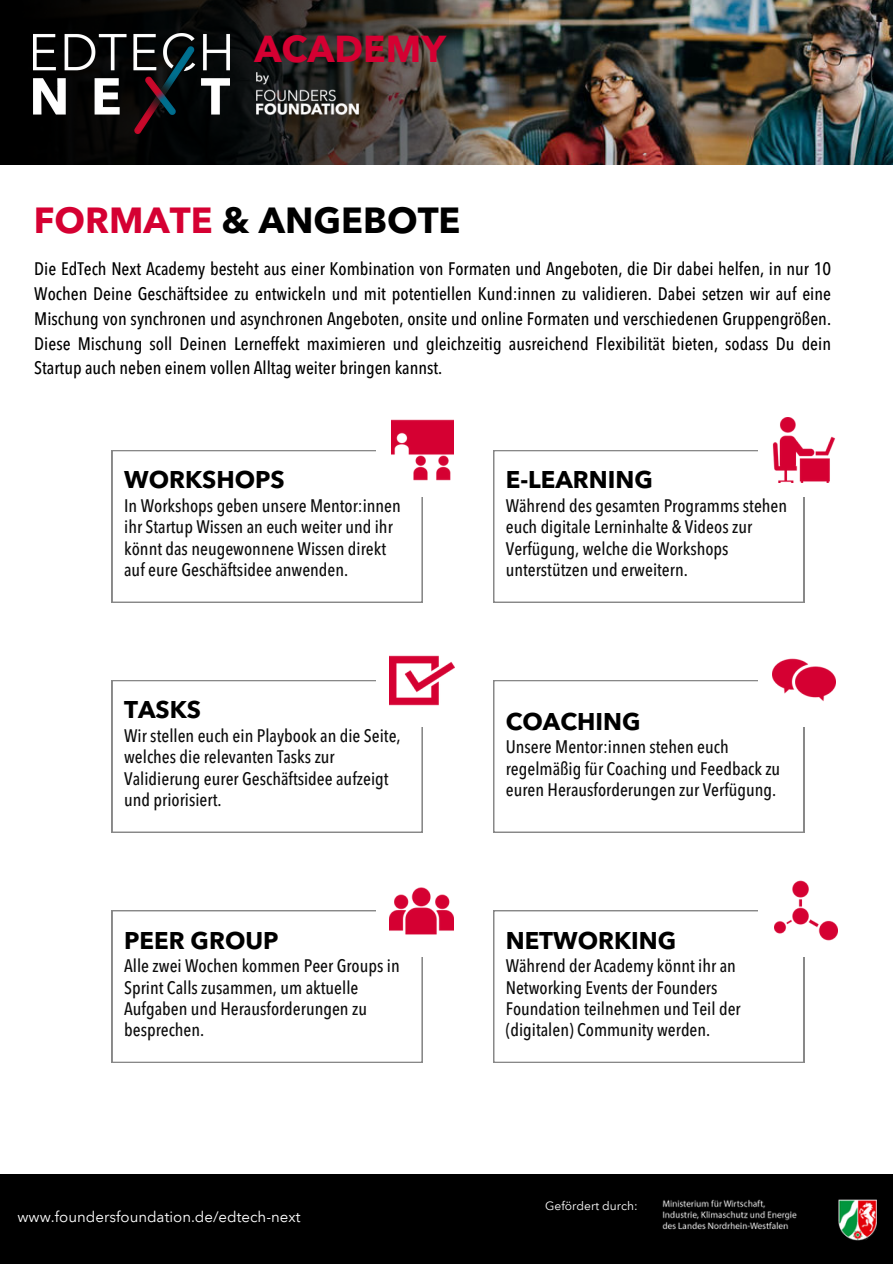
<style>
.page{position:relative;width:893px;height:1264px;background:#fff}
.page>*{position:absolute;margin:0;border:0;box-sizing:border-box;transform-origin:0 0}
.t1{font:700 37.2px "Avenir Next LT Pro";color:#d50032}
.t2{font:700 36px "Avenir Next LT Pro";color:#000}
.t3{font:700 24px "Avenir Next LT Pro";color:#000}
.t4{font:500 condensed 18px/21.3px "Avenir Next LT Pro";color:#0d0d0d}
.t5{font:500 condensed 18px/24.8px "Avenir Next LT Pro";color:#000;text-align:justify}
.t6{font:15px "Avenir Next LTW01";color:#fff}
.t7{font:12px "Avenir Next LTW01";color:#fff}
.s1{color:#d50032}
</style>
<div class="page">
<svg style="left:112px;top:450px;width:310px;height:152px"></svg>
<svg style="left:493px;top:450px;width:311px;height:152px"></svg>
<div style="left:757px;top:404px;width:93px;height:92px;background:#fff"></div>
<svg style="left:112px;top:680px;width:310px;height:152px"></svg>
<svg style="left:493px;top:680px;width:311px;height:152px"></svg>
<svg style="left:112px;top:910px;width:310px;height:152px"></svg>
<svg style="left:493px;top:910px;width:311px;height:152px"></svg>
<div style="left:757px;top:864px;width:93px;height:92px;background:#fff"></div>
<div style="left:376px;top:634px;width:93px;height:92px;background:#fff"></div>
<img style="left:390px;top:655px;width:64px;height:51px">
<div style="left:757px;top:634px;width:93px;height:92px;background:#fff"></div>
<img style="left:772px;top:658px;width:63px;height:43px">
<div style="left:376px;top:864px;width:93px;height:92px;background:#fff"></div>
<img style="left:389px;top:887px;width:65px;height:48px">
<img style="left:774px;top:880px;width:63px;height:61px">
<div style="left:376px;top:404px;width:93px;height:92px;background:#fff"></div>
<img style="left:772px;top:417px;width:64px;height:65px">
<img style="left:391px;top:419px;width:62px;height:62px">
<img style="left:508px;top:0;width:384px;height:164px">
<img style="left:0;top:0;width:508px;height:164px">
<div style="left:0;top:1174px;width:892px;height:89px;background:#000"></div>
<img style="left:662px;top:1199px;width:214px;height:41px">
<img style="left:34px;top:34px;width:196px;height:99px">
<img style="left:257px;top:73px;width:101px;height:41px">
<p class="t1" style="left:254px;top:34px;width:193px">ACADEMY</p>
<h2 class="t2" style="left:34px;top:206px;width:428px"><span class="s1">FORMATE</span> &amp; ANGEBOTE</h2>
<p class="t5" style="left:34px;top:258px;width:798px">Die EdTech Next Academy besteht aus einer Kombination von Formaten und Angeboten, die Dir dabei helfen, in nur 10<br>Wochen Deine Geschäftsidee zu entwickeln und mit potentiellen Kund:innen zu validieren. Dabei setzen wir auf eine Mischung von synchronen und asynchronen Angeboten, onsite und online Formaten und verschiedenen Gruppengrößen.<br>Diese Mischung soll Deinen Lerneffekt maximieren und gleichzeitig ausreichend Flexibilität bieten, sodass Du dein Startup auch neben einem vollen Alltag weiter bringen kannst.</p>
<p class="t3" style="left:124px;top:470px;width:162px">WORKSHOPS</p>
<p class="t4" style="left:124px;top:497px;width:278px">In Workshops geben unsere Mentor:innen ihr Startup Wissen an euch weiter und ihr könnt das neugewonnene Wissen direkt auf eure Geschäftsidee anwenden.</p>
<p class="t3" style="left:124px;top:700px;width:78px">TASKS</p>
<p class="t4" style="left:124px;top:726px;width:278px">Wir stellen euch ein Playbook an die Seite, welches die relevanten Tasks zur Validierung eurer Geschäftsidee aufzeigt und priorisiert.</p>
<h1 class="t3" style="left:124px;top:930px;width:156px">PEER GROUP</h1>
<h1 class="t4" style="left:124px;top:956px;width:277px">Alle zwei Wochen kommen Peer Groups in<br>Sprint Calls zusammen, um aktuelle<br>Aufgaben und Herausforderungen zu besprechen.</h1>
<h2 class="t6" style="left:17px;top:1208px;width:284px">www.foundersfoundation.de/edtech-next</h2>
<p class="t3" style="left:505px;top:470px;width:148px">E-LEARNING</p>
<p class="t4" style="left:505px;top:497px;width:283px">Während des gesamten Programms stehen euch digitale Lerninhalte &amp; Videos zur Verfügung, welche die Workshops unterstützen und erweitern.</p>
<p class="t3" style="left:505px;top:711px;width:136px">COACHING</p>
<p class="t4" style="left:505px;top:738px;width:276px">Unsere Mentor:innen stehen euch regelmäßig für Coaching und Feedback zu euren Herausforderungen zur Verfügung.</p>
<h1 class="t3" style="left:505px;top:930px;width:172px">NETWORKING</h1>
<h1 class="t4" style="left:505px;top:956px;width:236px">Während der Academy könnt ihr an<br>Networking Events der Founders<br>Foundation teilnehmen und Teil der (digitalen) Community werden.</h1>
<p class="t7" style="left:545px;top:1198px;width:94px">Gefördert durch:</p>
</div>
